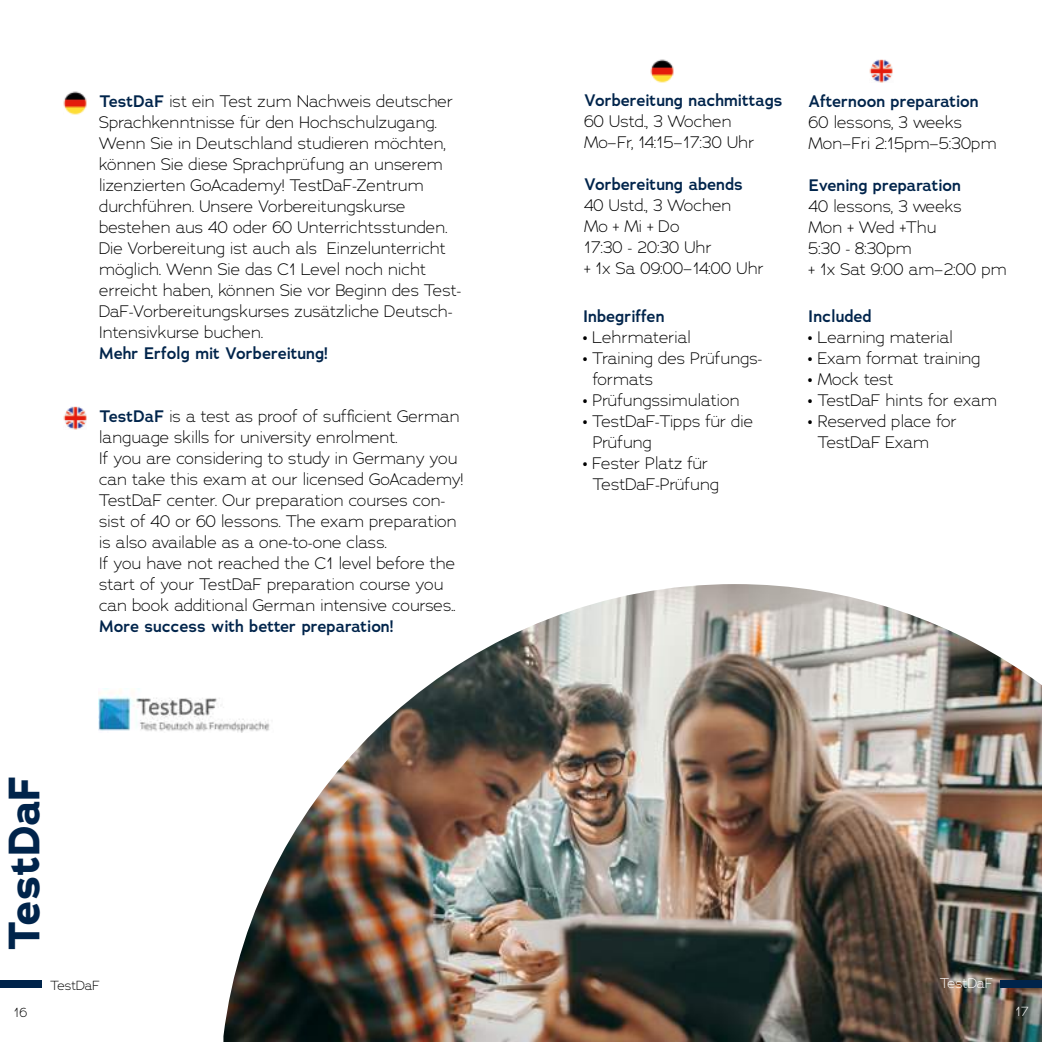
<style>
.page{position:relative;width:1042px;height:1042px;background:#fff}
.page>*{position:absolute;margin:0;border:0;box-sizing:border-box;transform-origin:0 0}
.t1{font:700 43.75px "Adrianna";letter-spacing:-.015em;color:#00244b}
.t2{font:300 16.62px/21px "Adrianna";color:#000}
.t3{font:600 16.62px "Adrianna";color:#00244b}
.t4{font:300 14px "Adrianna";color:#fff}
.t5{font:300 13.12px "Adrianna";color:#000}
.t6{font:300 13.12px "Adrianna";color:#fff}
.s1{font-weight:600;color:#00244b}
</style>
<div class="page">
<div style="left:0;top:980px;width:42px;height:8px;background:#00244b"></div>
<img style="left:223px;top:584px;width:819px;height:458px">
<img style="left:650px;top:59px;width:24px;height:23px">
<img style="left:869px;top:59px;width:24px;height:23px">
<img style="left:63px;top:91px;width:23px;height:24px">
<img style="left:63px;top:406px;width:23px;height:24px">
<img style="left:99px;top:688px;width:175px;height:44px">
<div style="left:1000px;top:980px;width:42px;height:7px;background:#00244b"></div>
<p class="t2" style="left:99px;top:91px;width:364px"><span class="s1">TestDaF</span> ist ein Test zum Nachweis deutscher Sprachkenntnisse für den Hochschulzugang.<br>Wenn Sie in Deutschland studieren möchten, können Sie diese Sprachprüfung an unserem lizenzierten GoAcademy! TestDaF-Zentrum durchführen. Unsere Vorbereitungskurse bestehen aus 40 oder 60 Unterrichtsstunden.<br>Die Vorbereitung ist auch als Einzelunterricht möglich. Wenn Sie das C1 Level noch nicht erreicht haben, können Sie vor Beginn des Test-DaF-Vorbereitungskurses zusätzliche Deutsch-Intensivkurse buchen.</p>
<p class="t3" style="left:99px;top:343px;width:230px">Mehr Erfolg mit Vorbereitung!</p>
<p class="t2" style="left:99px;top:406px;width:365px"><span class="s1">TestDaF</span> is a test as proof of sufficient German language skills for university enrolment.<br>If you are considering to study in Germany you can take this exam at our licensed GoAcademy!<br>TestDaF center. Our preparation courses con&shy;sist of 40 or 60 lessons. The exam preparation is also available as a one-to-one class.<br>If you have not reached the C1 level before the start of your TestDaF preparation course you can book additional German intensive courses..</p>
<p class="t3" style="left:99px;top:616px;width:296px">More success with better preparation!</p>
<h1 class="t1" style="left:-5px;top:950px;width:176px;rotate:-90deg">TestDaF</h1>
<p class="t5" style="left:14px;top:1004px;width:15px">16</p>
<p class="t5" style="left:50px;top:977px;width:51px">TestDaF</p>
<p class="t3" style="left:584px;top:90px;width:200px">Vorbereitung nachmittags</p>
<p class="t2" style="left:584px;top:111px;width:172px">60 Ustd., 3 Wochen<br>Mo–Fr, 14:15–17:30 Uhr</p>
<p class="t3" style="left:584px;top:174px;width:160px">Vorbereitung abends</p>
<p class="t2" style="left:584px;top:195px;width:181px">40 Ustd., 3 Wochen<br>Mo + Mi + Do<br>17:30 - 20:30 Uhr<br>+ 1x Sa 09:00–14:00 Uhr</p>
<p class="t3" style="left:583px;top:305px;width:83px">Inbegriffen</p>
<p class="t2" style="left:583px;top:326px;width:110px">• Lehrmaterial</p>
<p class="t2" style="left:593px;top:347px;width:171px;text-indent:-10px">• Training des Prüfungs&shy;formats</p>
<p class="t2" style="left:583px;top:389px;width:159px">• Prüfungssimulation</p>
<p class="t2" style="left:593px;top:410px;width:162px;text-indent:-10px">• TestDaF-Tipps für die<br>Prüfung</p>
<p class="t2" style="left:593px;top:452px;width:128px;text-indent:-10px">• Fester Platz für<br>TestDaF-Prüfung</p>
<p class="t3" style="left:808px;top:91px;width:172px">Afternoon preparation</p>
<p class="t2" style="left:808px;top:112px;width:190px">60 lessons, 3 weeks<br>Mon–Fri 2:15pm–5:30pm</p>
<p class="t3" style="left:808px;top:175px;width:154px">Evening preparation</p>
<p class="t2" style="left:808px;top:196px;width:200px">40 lessons, 3 weeks<br>Mon + Wed +Thu<br>5:30 - 8:30pm<br>+ 1x Sat 9:00 am–2:00 pm</p>
<p class="t3" style="left:808px;top:305px;width:65px">Included</p>
<p class="t2" style="left:808px;top:326px;width:147px">• Learning material</p>
<p class="t2" style="left:808px;top:347px;width:174px">• Exam format training</p>
<p class="t2" style="left:808px;top:368px;width:87px">• Mock test</p>
<p class="t2" style="left:808px;top:389px;width:191px">• TestDaF hints for exam</p>
<p class="t2" style="left:818px;top:410px;width:141px;text-indent:-10px">• Reserved place for<br>TestDaF Exam</p>
<p class="t4" style="left:940px;top:975px;width:54px">TestDaF</p>
<p class="t6" style="left:1015px;top:1004px;width:15px">17</p>
</div>
